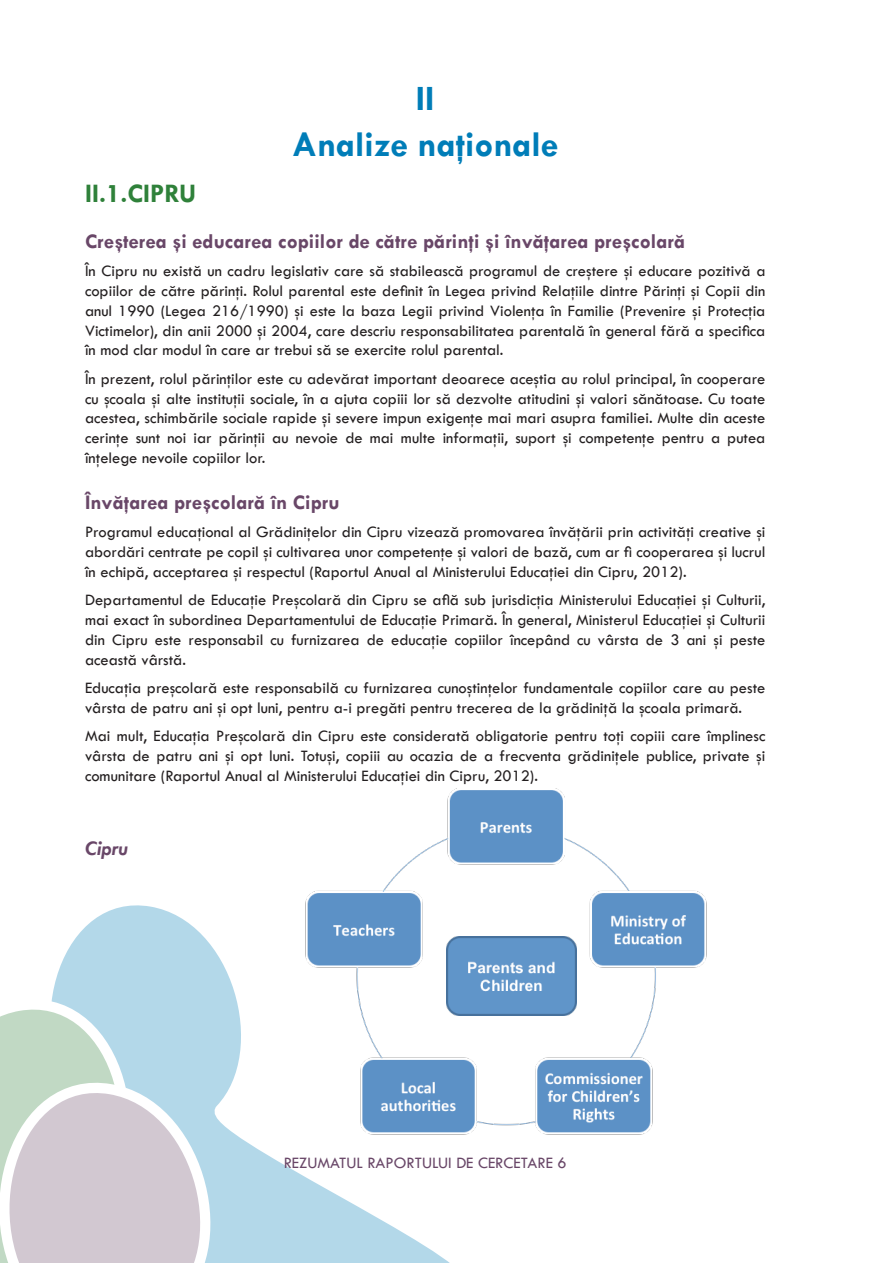
<style>
.page{position:relative;width:893px;height:1263px;background:#fff}
.page>*{position:absolute;margin:0;border:0;box-sizing:border-box;transform-origin:0 0}
.Headline{font:700 36px "Tw Cen";color:#007db8}
.Subhead_1{font:700 27px "Tw Cen";color:#2f813a}
.Subhead_2{font:700 21px "Tw Cen";color:#694768}
.Subhead_2-2{font:italic 700 21px "Tw Cen";color:#694768}
.t1{font:16.5px/19.8px "Tw Cen";color:#231f20;text-align:justify}
.t2{font:16.5px "Tw Cen";color:#694768}
</style>
<div class="page">
<svg style="left:56px;top:905px;width:394px;height:358px"></svg>
<svg style="left:0;top:978px;width:191px;height:83px"></svg>
<svg style="left:0;top:1061px;width:437px;height:202px"></svg>
<img style="left:261px;top:788px;width:446px;height:349px">
<p class="Headline" style="left:416px;top:77px;width:20px">II</p>
<p class="Headline" style="left:292px;top:123px;width:267px">Analize naţionale</p>
<p class="Subhead_1" style="left:85px;top:177px;width:113px">II.1.CIPRU</p>
<p class="Subhead_2" style="left:85px;top:229px;width:602px">Creşterea şi educarea copiilor de către părinţi şi învăţarea preşcolară</p>
<p class="t1" style="left:85px;top:261px;width:682px">În Cipru nu există un cadru legislativ care să stabilească programul de creştere şi educare pozitivă a copiilor de către părinţi. Rolul parental este definit în Legea privind Relaţiile dintre Părinţi şi Copii din anul 1990 (Legea 216/1990) şi este la baza Legii privind Violenţa în Familie (Prevenire şi Protecţia Victimelor), din anii 2000 şi 2004, care descriu responsabilitatea parentală în general fără a specifica în mod clar modul în care ar trebui să se exercite rolul parental.</p>
<p class="t1" style="left:85px;top:369px;width:682px">În prezent, rolul părinţilor este cu adevărat important deoarece aceştia au rolul principal, în cooperare cu şcoala şi alte instituţii sociale, în a ajuta copiii lor să dezvolte atitudini şi valori sănătoase. Cu toate acestea, schimbările sociale rapide şi severe impun exigenţe mai mari asupra familiei. Multe din aceste cerinţe sunt noi iar părinţii au nevoie de mai multe informaţii, suport şi competenţe pentru a putea înţelege nevoile copiilor lor.</p>
<p class="Subhead_2" style="left:85px;top:490px;width:256px">Învăţarea preşcolară în Cipru</p>
<p class="t1" style="left:85px;top:522px;width:682px">Programul educaţional al Grădiniţelor din Cipru vizează promovarea învăţării prin activităţi creative şi abordări centrate pe copil şi cultivarea unor competenţe şi valori de bază, cum ar fi cooperarea şi lucrul în echipă, acceptarea şi respectul (Raportul Anual al Ministerului Educaţiei din Cipru, 2012).</p>
<p class="t1" style="left:85px;top:590px;width:682px">Departamentul de Educaţie Preşcolară din Cipru se află sub jurisdicţia Ministerului Educaţiei şi Culturii, mai exact în subordinea Departamentului de Educaţie Primară. În general, Ministerul Educaţiei şi Culturii din Cipru este responsabil cu furnizarea de educaţie copiilor începând cu vârsta de 3 ani şi peste această vârstă.</p>
<p class="t1" style="left:85px;top:678px;width:682px">Educaţia preşcolară este responsabilă cu furnizarea cunoştinţelor fundamentale copiilor care au peste vârsta de patru ani şi opt luni, pentru a-i pregăti pentru trecerea de la grădiniţă la şcoala primară.</p>
<p class="t1" style="left:85px;top:726px;width:682px">Mai mult, Educaţia Preşcolară din Cipru este considerată obligatorie pentru toţi copiii care împlinesc vârsta de patru ani şi opt luni. Totuşi, copiii au ocazia de a frecventa grădiniţele publice, private şi comunitare (Raportul Anual al Ministerului Educaţiei din Cipru, 2012).</p>
<p class="Subhead_2-2" style="left:85px;top:836px;width:45px">Cipru</p>
<p class="t2" style="left:284px;top:1153px;width:284px">REZUMATUL RAPORTULUI DE CERCETARE 6</p>
</div>
